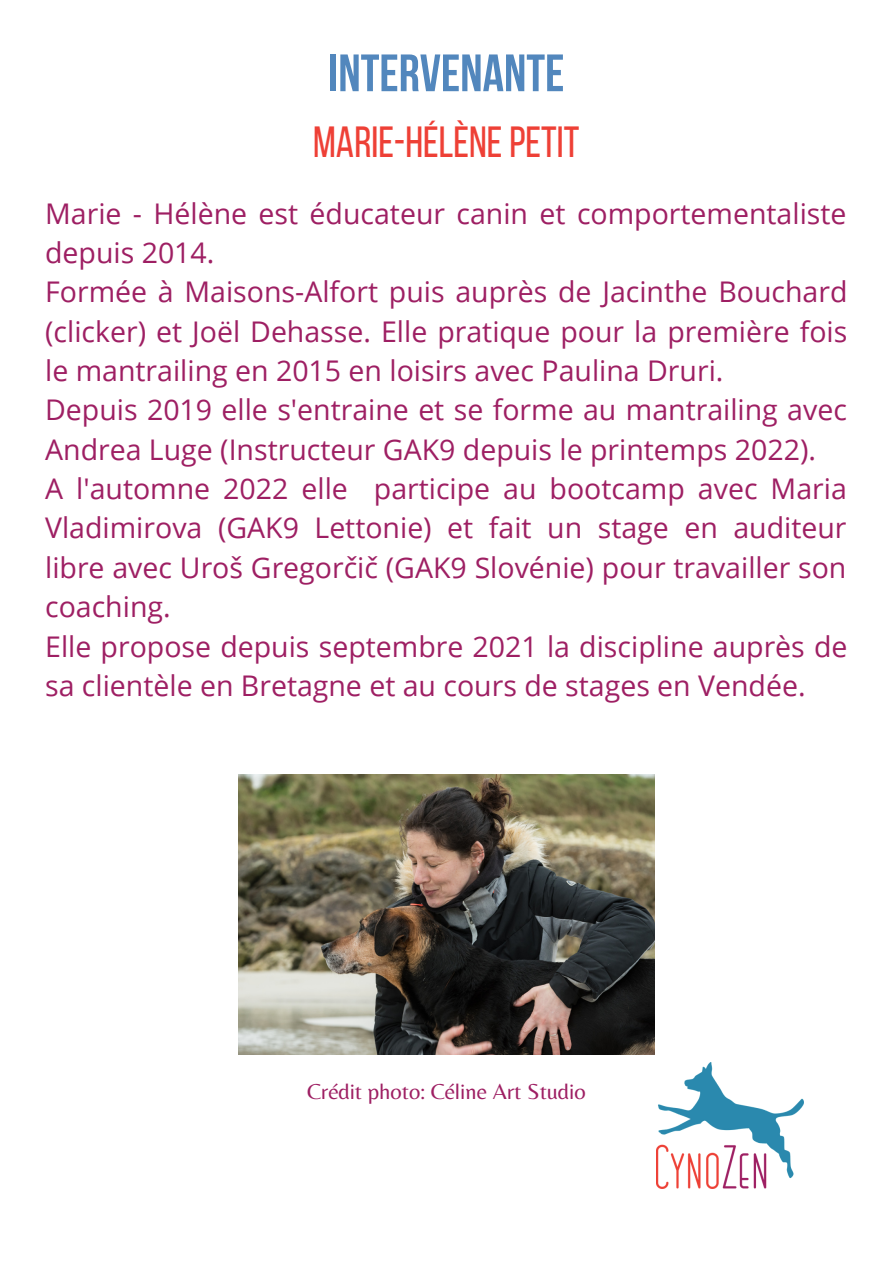
<style>
.page{position:relative;width:893px;height:1264px;background:#fff}
.page>*{position:absolute;margin:0;border:0;box-sizing:border-box;transform-origin:0 0}
.t1{font:700 52.5px "Bebas Neue";color:#5287bd}
.t2{font:43.5px "Bebas Neue";color:#ee4036}
.t3{font:28.5px/39.3px "Open Sans";color:#9e1f63}
.t4{font:22.5px "Belleza";color:#9e1f63}
</style>
<div class="page">
<img style="left:656px;top:1062px;width:147px;height:126px">
<img style="left:238px;top:774px;width:416px;height:280px">
<h1 class="t1" style="left:328px;top:52px;width:237px">INTERVENANTE</h1>
<h2 class="t2" style="left:313px;top:124px;width:268px">MARIE-HÉLÈNEPETIT</h2>
<p class="t3" style="left:45px;top:193px;width:803px">Marie - Hélène est éducateur canin et comportementaliste depuis 2014.<br>Formée à Maisons-Alfort puis auprès de Jacinthe Bouchard (clicker) et Joël Dehasse. Elle pratique pour la première fois le mantrailing en 2015 en loisirs avec Paulina Druri.<br>Depuis 2019 elle s'entraine et se forme au mantrailing avec Andrea Luge (Instructeur GAK9 depuis le printemps 2022).<br>A l'automne 2022 elle participe au bootcamp avec Maria Vladimirova (GAK9 Lettonie) et fait un stage en auditeur libre avec Uroš Gregorčič (GAK9 Slovénie) pour travailler son coaching.<br>Elle propose depuis septembre 2021 la discipline auprès de sa clientèle en Bretagne et au cours de stages en Vendée.</p>
<p class="t4" style="left:307px;top:1078px;width:280px">Crédit photo: Céline Art Studio</p>
</div>
